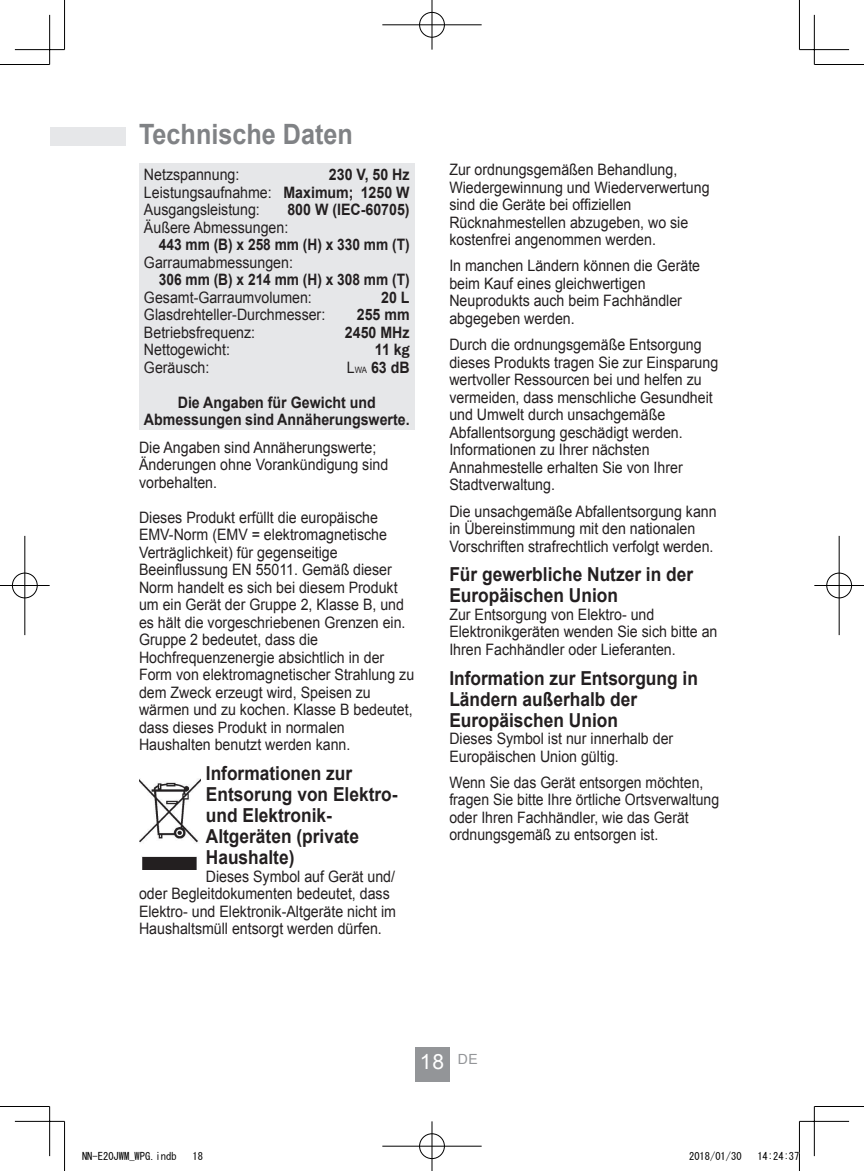
<style>
.page{position:relative;width:864px;height:1171px;background:#fff}
.page>*{position:absolute;margin:0;border:0;box-sizing:border-box;transform-origin:0 0}
.t1{font:700 28px "Arial";color:#808285;scale:.9 1}
.t2{font:21px "Arial";color:#fff}
.t3{font:700 19.25px/21px "Arial";color:#231f20;scale:.9 1}
.t4{font:15.75px/17.5px "Arial";color:#231f20;scale:.9 1}
.t5{font:15.75px/17.5px "Arial";color:#231f20;scale:.89 1}
.t6{font:700 15.75px/17.5px "Arial";color:#231f20;text-align:center;scale:.9 1}
.t7{font:700 15.75px "Arial";color:#231f20;scale:.87 1}
.t8{font:10.5px "MS Gothic";color:#000}
.s1{font-weight:700}
.s2{font-family:"Franklin Gothic";font-weight:600}
.s3{font-weight:400}
.s4{font-weight:400;font-size:8.75px}
</style>
<div class="page">
<div style="left:50px;top:127px;width:75px;height:19px;background:#e6e7e9"></div>
<div style="left:414px;top:1047px;width:35px;height:34px;background:#939598"></div>
<div style="left:139px;top:164px;width:275px;height:266px;background:#e6e7e9"></div>
<img style="left:139px;top:779px;width:61px;height:90px">
<hr style="left:0;top:64px;width:50px;height:1px;background:#000">
<hr style="left:814px;top:64px;width:49px;height:1px;background:#000">
<hr style="left:0;top:1106px;width:50px;height:1px;background:#000">
<hr style="left:814px;top:1106px;width:49px;height:1px;background:#000">
<hr style="left:64px;top:0;width:1px;height:50px;background:#000">
<hr style="left:64px;top:1121px;width:1px;height:50px;background:#000">
<hr style="left:798px;top:0;width:1px;height:50px;background:#000">
<hr style="left:798px;top:1121px;width:1px;height:50px;background:#000">
<hr style="left:15px;top:49px;width:49px;height:1px;background:#000">
<hr style="left:799px;top:49px;width:49px;height:1px;background:#000">
<hr style="left:15px;top:1121px;width:49px;height:1px;background:#000">
<hr style="left:799px;top:1121px;width:49px;height:1px;background:#000">
<hr style="left:49px;top:15px;width:1px;height:49px;background:#000">
<hr style="left:49px;top:1106px;width:1px;height:50px;background:#000">
<hr style="left:813px;top:15px;width:1px;height:49px;background:#000">
<hr style="left:813px;top:1106px;width:1px;height:50px;background:#000">
<div style="left:418px;top:11px;width:27px;height:27px;border:2px solid #fff;border-radius:50%"></div>
<hr style="left:382px;top:24px;width:99px;height:2px;background:#fff">
<hr style="left:430px;top:0;width:3px;height:50px;background:#fff">
<div style="left:419px;top:12px;width:25px;height:25px;border:1px solid #000;border-radius:50%"></div>
<hr style="left:382px;top:25px;width:99px;height:1px;background:#000">
<hr style="left:431px;top:0;width:1px;height:50px;background:#000">
<div style="left:418px;top:1132px;width:27px;height:28px;border:2px solid #fff;border-radius:50%"></div>
<hr style="left:382px;top:1145px;width:99px;height:2px;background:#fff">
<hr style="left:430px;top:1121px;width:3px;height:50px;background:#fff">
<div style="left:419px;top:1133px;width:25px;height:26px;border:1px solid #000;border-radius:50%"></div>
<hr style="left:382px;top:1146px;width:99px;height:1px;background:#000">
<hr style="left:431px;top:1121px;width:1px;height:50px;background:#000">
<div style="left:11px;top:572px;width:27px;height:27px;border:2px solid #fff;border-radius:50%"></div>
<hr style="left:0;top:584px;width:50px;height:3px;background:#fff">
<hr style="left:24px;top:536px;width:2px;height:99px;background:#fff">
<div style="left:12px;top:573px;width:25px;height:25px;border:1px solid #000;border-radius:50%"></div>
<hr style="left:0;top:585px;width:50px;height:1px;background:#000">
<hr style="left:25px;top:536px;width:1px;height:99px;background:#000">
<div style="left:825px;top:572px;width:27px;height:27px;border:2px solid #fff;border-radius:50%"></div>
<hr style="left:814px;top:584px;width:49px;height:3px;background:#fff">
<hr style="left:837px;top:536px;width:3px;height:99px;background:#fff">
<div style="left:826px;top:573px;width:25px;height:25px;border:1px solid #000;border-radius:50%"></div>
<hr style="left:814px;top:585px;width:49px;height:1px;background:#000">
<hr style="left:838px;top:536px;width:1px;height:99px;background:#000">
<h1 class="t1" style="left:139px;top:115px;width:239px">Technische Daten</h1>
<p class="t4" style="left:144px;top:166px;width:107px">Netzspannung:</p>
<p class="t4" style="left:144px;top:166px;width:296px;text-align:justify;text-indent:185px"><span class="s1">230 V, 50 Hz </span>Leistungsaufnahme: <span class="s1">Maximum; 1250 W </span>Ausgangsleistung:</p>
<p class="t6" style="left:287px;top:201px;width:137px">800 W (IEC-60705)</p>
<p class="t4" style="left:144px;top:218px;width:162px">Äußere Abmessungen:</p>
<p class="t7" style="left:159px;top:233px;width:289px">443 mm (B) x 258 mm (H) x 330 mm (T)</p>
<p class="t4" style="left:144px;top:253px;width:167px">Garraumabmessungen:</p>
<p class="t7" style="left:159px;top:268px;width:289px">306 mm (B) x 214 mm (H) x 308 mm (T)</p>
<p class="t4" style="left:144px;top:288px;width:188px">Gesamt-Garraumvolumen:</p>
<p class="t6" style="left:381px;top:289px;width:33px">20 L</p>
<p class="t4" style="left:144px;top:306px;width:203px">Glasdrehteller-Durchmesser:</p>
<p class="t6" style="left:356px;top:306px;width:60px">255 mm</p>
<p class="t4" style="left:144px;top:323px;width:125px">Betriebsfrequenz:</p>
<p class="t6" style="left:345px;top:324px;width:73px">2450 MHz</p>
<p class="t4" style="left:144px;top:341px;width:97px">Nettogewicht:</p>
<p class="t6" style="left:375px;top:341px;width:40px">11 k<span class="s2">g</span></p>
<p class="t4" style="left:144px;top:358px;width:74px">Geräusch:</p>
<p class="t6" style="left:346px;top:359px;width:71px"><span class="s3">L</span><span class="s4">WA</span> 63 dB</p>
<p class="t6" style="left:144px;top:394px;width:296px">Die Angaben für Gewicht und<br>Abmessungen sind Annäherungswerte.</p>
<p class="t4" style="left:139px;top:438px;width:278px">Die Angaben sind Annäherungswerte;<br>Änderungen ohne Vorankündigung sind vorbehalten.</p>
<p class="t4" style="left:139px;top:508px;width:307px">Dieses Produkt erfüllt die europäische EMV-Norm (EMV = elektromagnetische Verträglichkeit) für gegenseitige Beeinflussung EN 55011. Gemäß dieser Norm handelt es sich bei diesem Produkt um ein Gerät der Gruppe 2, Klasse B, und es hält die vorgeschriebenen Grenzen ein.<br>Gruppe 2 bedeutet, dass die Hochfrequenzenergie absichtlich in der Form von elektromagnetischer Strahlung zu dem Zweck erzeugt wird, Speisen zu wärmen und zu kochen. Klasse B bedeutet, dass dieses Produkt in normalen Haushalten benutzt werden kann.</p>
<p class="t3" style="left:206px;top:763px;width:214px">Informationen zur<br>Entsorung von Elektro&shy;und Elektronik-<br>Altgeräten (private<br>Haushalte)</p>
<p class="t4" style="left:139px;top:867px;width:287px;text-indent:67px">Dieses Symbol auf Gerät und/ oder Begleitdokumenten bedeutet, dass Elektro- und Elektronik-Altgeräte nicht im Haushaltsmüll entsorgt werden dürfen.</p>
<p class="t4" style="left:449px;top:161px;width:290px">Zur ordnungsgemäßen Behandlung, Wiedergewinnung und Wiederverwertung sind die Geräte bei offiziellen Rücknahmestellen abzugeben, wo sie kostenfrei angenommen werden.</p>
<p class="t4" style="left:449px;top:257px;width:280px">In manchen Ländern können die Geräte beim Kauf eines gleichwertigen<br>Neuprodukts auch beim Fachhändler abgegeben werden.</p>
<p class="t4" style="left:449px;top:336px;width:300px">Durch die ordnungsgemäße Entsorgung dieses Produkts tragen Sie zur Einsparung wertvoller Ressourcen bei und helfen zu vermeiden, dass menschliche Gesundheit und Umwelt durch unsachgemäße Abfallentsorgung geschädigt werden.<br>Informationen zu Ihrer nächsten Annahmestelle erhalten Sie von Ihrer Stadtverwaltung.</p>
<p class="t4" style="left:449px;top:502px;width:298px">Die unsachgemäße Abfallentsorgung kann in Übereinstimmung mit den nationalen<br>Vorschriften strafrechtlich verfolgt werden.</p>
<p class="t3" style="left:449px;top:564px;width:272px">Für gewerbliche Nutzer in der<br>Europäischen Union</p>
<p class="t4" style="left:449px;top:605px;width:299px">Zur Entsorgung von Elektro- und<br>Elektronikgeräten wenden Sie sich bitte an<br>Ihren Fachhändler oder Lieferanten.</p>
<p class="t3" style="left:449px;top:667px;width:277px">Information zur Entsorgung in<br>Ländern außerhalb der<br>Europäischen Union</p>
<p class="t4" style="left:449px;top:730px;width:250px">Dieses Symbol ist nur innerhalb der<br>Europäischen Union gültig.</p>
<p class="t5" style="left:449px;top:773px;width:304px">Wenn Sie das Gerät entsorgen möchten, fragen Sie bitte Ihre örtliche Ortsverwaltung oder Ihren Fachhändler, wie das Gerät ordnungsgemäß zu entsorgen ist.</p>
<h2 class="t2" style="left:419px;top:1047px;width:59px">18 <sup>DE</sup></h2>
<p class="t8" style="left:82px;top:1151px;width:96px">NN-E20JWM_WPG.indb</p>
<p class="t8" style="left:192px;top:1151px;width:12px">18</p>
<p class="t8" style="left:688px;top:1151px;width:54px">2018/01/30</p>
<p class="t8" style="left:757px;top:1151px;width:43px">14:24:37</p>
</div>
